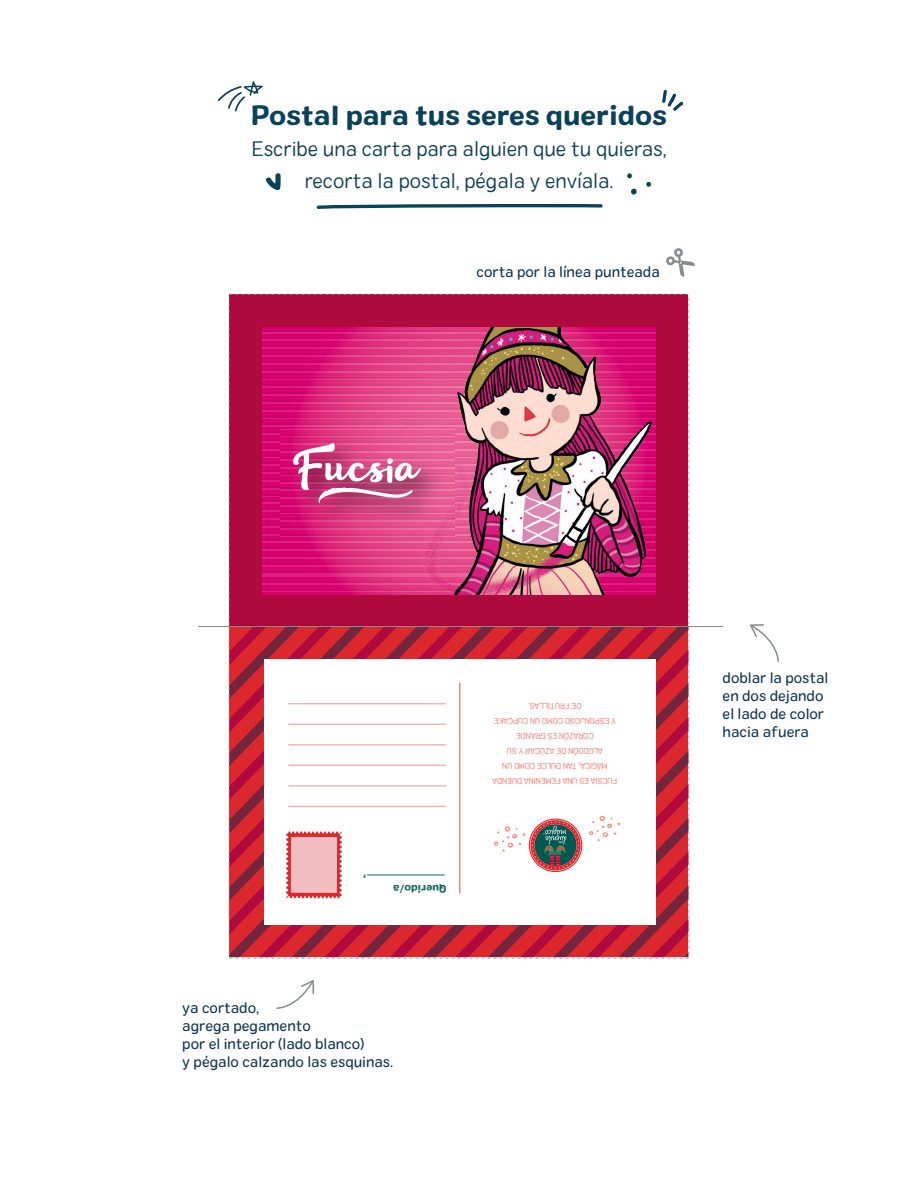
<style>
.page{position:relative;width:918px;height:1188px;background:#fff}
.page>*{position:absolute;margin:0;border:0;box-sizing:border-box;transform-origin:0 0}
.t1{font:27px "Colby St Bld";color:#0b425b}
.t2{font:21px/31.5px "Colby St Lt";color:#0b425b;text-align:center}
.t3{font:15px/18.1px "Colby St Reg";color:#0d3755}
.t4{font:10.5px "Colby St Bld";color:#0f675f}
.t5{font:8.25px/15px "Colby St Lt";color:#f26c5f;text-align:center}
</style>
<div class="page">
<svg style="left:666px;top:248px;width:29px;height:29px"></svg>
<svg style="left:276px;top:980px;width:38px;height:29px"></svg>
<svg style="left:750px;top:624px;width:29px;height:38px"></svg>
<svg style="left:229px;top:294px;width:460px;height:664px"></svg>
<hr style="left:198px;top:626px;width:525px;height:1px;background:#868c8e">
<svg style="left:662px;top:90px;width:22px;height:21px"></svg>
<svg style="left:217px;top:81px;width:46px;height:31px"></svg>
<svg style="left:316px;top:204px;width:287px;height:5px"></svg>
<svg style="left:646px;top:182px;width:5px;height:5px"></svg>
<svg style="left:627px;top:173px;width:5px;height:5px"></svg>
<svg style="left:631px;top:189px;width:6px;height:6px"></svg>
<svg style="left:266px;top:173px;width:15px;height:17px"></svg>
<h1 class="t1" style="left:251px;top:98px;width:417px">Postal para tus seres queridos</h1>
<h2 class="t2" style="left:252px;top:133px;width:417px">Escribe una carta para alguien que tu quieras, recorta la postal, pégala y envíala.</h2>
<p class="t3" style="left:477px;top:262px;width:185px">corta por la línea punteada</p>
<p class="t4" style="left:366px;top:887px;width:4px;rotate:-180deg">,</p>
<p class="t4" style="left:446px;top:895px;width:55px;rotate:-180deg">Querido/a</p>
<p class="t3" style="left:182px;top:998px;width:212px">ya cortado,<br>agrega pegamento<br>por el interior (lado blanco)<br>y pégalo calzando las esquinas.</p>
<p class="t5" style="left:617px;top:788px;width:126px;rotate:-180deg">FUCSIA ES UNA FEMENINA DUENDA<br>MÁGICA, TAN DULCE COMO UN<br>ALGODÓN DE AZÚCAR Y SU<br>CORAZÓN ES GRANDE<br>Y ESPONJOSO COMO UN CUPCAKE<br>DE FRUTILLAS.</p>
<p class="t3" style="left:723px;top:669px;width:107px">doblar la postal en dos dejando el lado de color hacia afuera</p>
</div>
